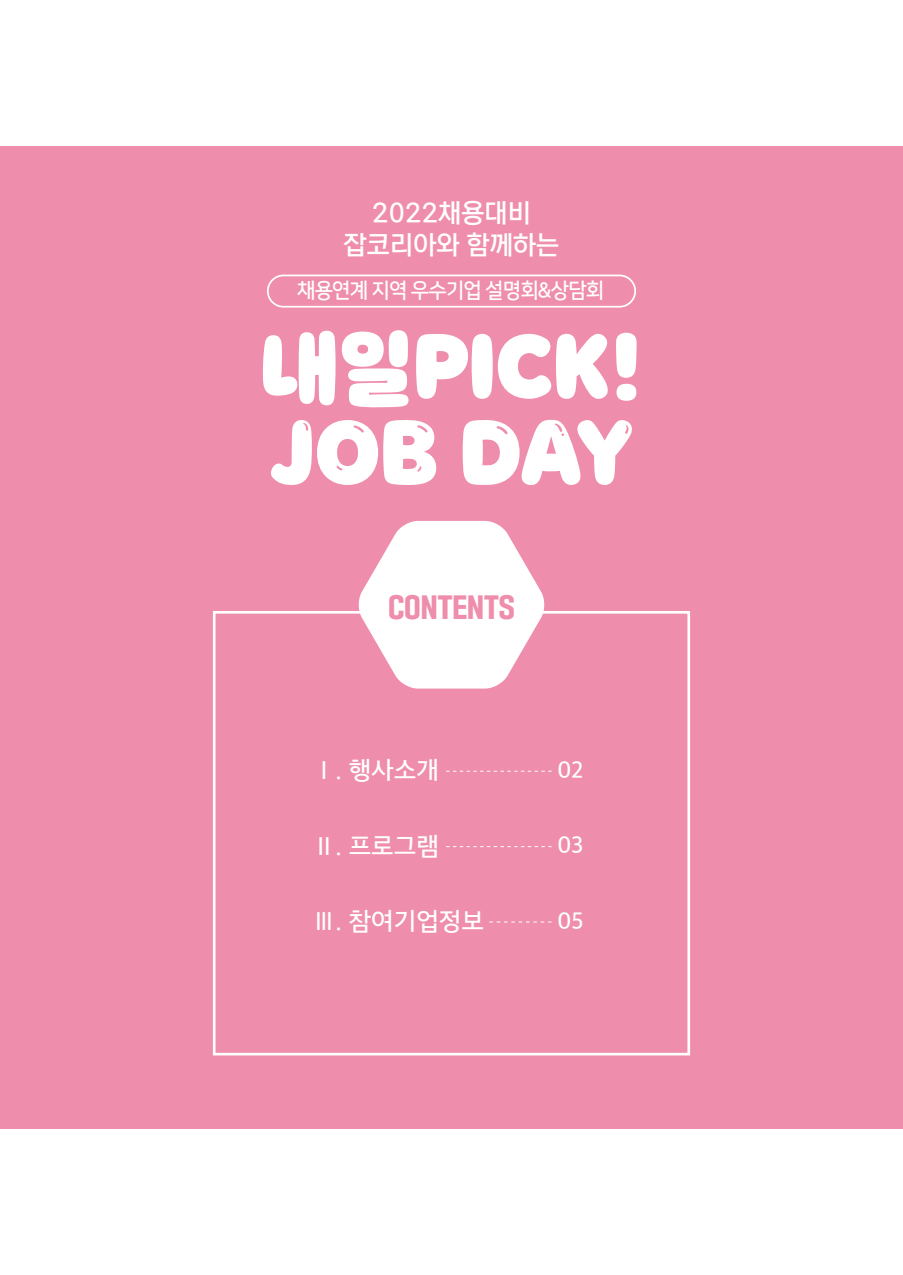
<style>
.page{position:relative;width:903px;height:1275px;background:#fff}
.page>*{position:absolute;margin:0;border:0;box-sizing:border-box;transform-origin:0 0}
.t1{font:78.75px "SD Odongtong Basic";letter-spacing:-.025em;color:#fff}
.t2{font:78.75px "SD Odongtong Bling";letter-spacing:-.03em;color:#fff}
.t3{font:26.25px/31.5px "NEXON Lv 2 Gothic OTF Medium";letter-spacing:.01em;color:#fff;text-align:center}
.t4{font:26.25px "SD Gyeokdong G206 Hv";color:#ef8dac}
.t5{font:24.5px "SD Gothic Neob d Md";color:#fff}
.t6{font:22.75px "SD Gothic Neob d Md";color:#fff;scale:.95 1}
.t7{font:21px "Nanum Square OTFB";letter-spacing:-.04em;color:#fff;scale:.96 1}
</style>
<div class="page">
<div style="left:0;top:146px;width:903px;height:983px;background:#ef8dac"></div>
<div style="left:213px;top:611px;width:477px;height:444px;border:3px solid #fff"></div>
<div style="left:267px;top:275px;width:369px;height:33px;border:2px solid #fff;border-radius:16px"></div>
<svg style="left:358px;top:521px;width:187px;height:168px"></svg>
<svg style="left:446px;top:771px;width:106px;height:1px"></svg>
<svg style="left:446px;top:846px;width:106px;height:1px"></svg>
<svg style="left:489px;top:922px;width:63px;height:1px"></svg>
<p class="t3" style="left:344px;top:199px;width:217px">2022채용대비 잡코리아와 함께하는</p>
<p class="t7" style="left:297px;top:279px;width:321px">채용연계 지역 우수기업 설명회&amp;상담회</p>
<h1 class="t1" style="left:260px;top:319px;width:384px">내일PICK!</h1>
<h1 class="t2" style="left:270px;top:405px;width:365px">JOB DAY</h1>
<p class="t4" style="left:388px;top:593px;width:128px">CONTENTS</p>
<p class="t5" style="left:313px;top:759px;width:127px">Ⅰ. 행사소개</p>
<p class="t6" style="left:557px;top:759px;width:29px">02</p>
<p class="t5" style="left:313px;top:834px;width:127px">Ⅱ. 프로그램</p>
<p class="t6" style="left:557px;top:834px;width:28px">03</p>
<p class="t5" style="left:313px;top:909px;width:173px">Ⅲ. 참여기업정보</p>
<p class="t6" style="left:557px;top:909px;width:29px">05</p>
</div>
